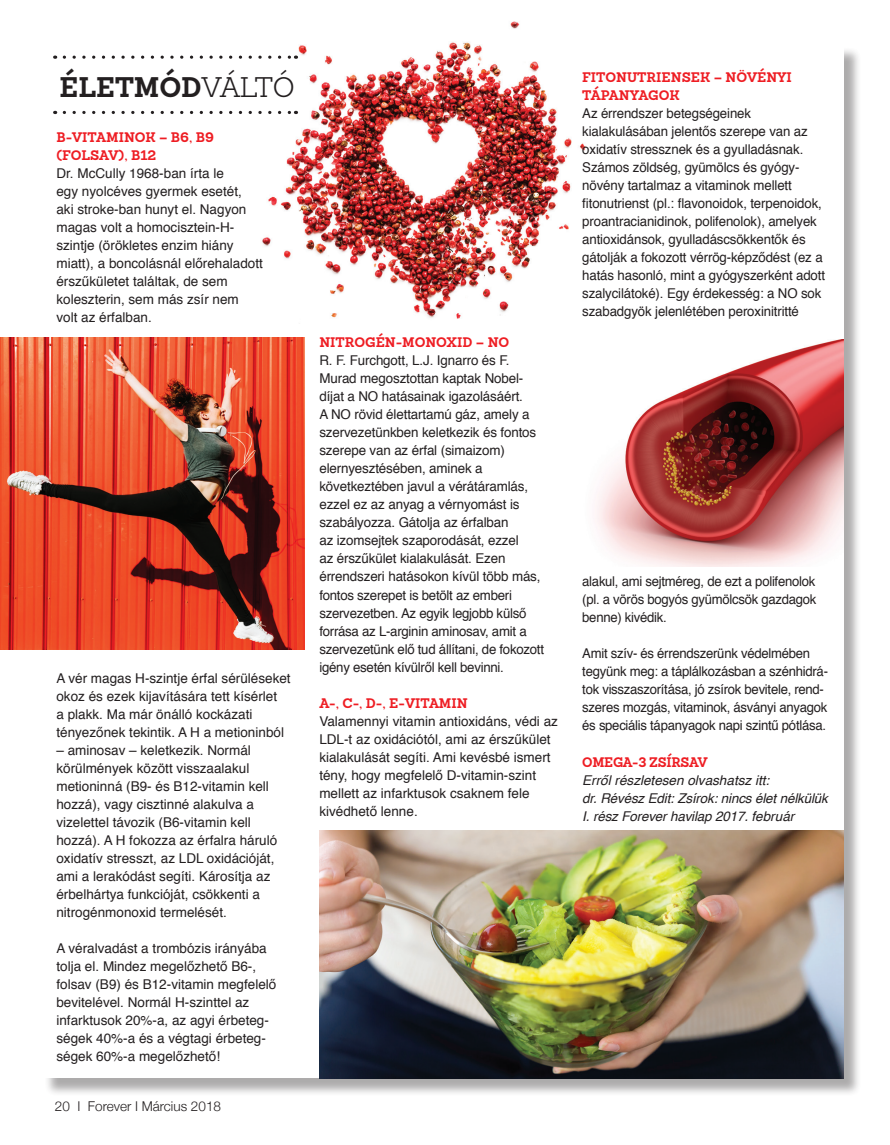
<style>
.page{position:relative;width:890px;height:1145px;background:#fff}
.page>*{position:absolute;margin:0;border:0;box-sizing:border-box;transform-origin:0 0}
.t1{font:700 27.6px "Sanchez Slab";color:#231f20}
.t2{font:13.5px/18px "Helvetica";letter-spacing:-.01em;color:#231f20}
.t3{font:italic 13.5px/18px "Helvetica";letter-spacing:-.01em;color:#231f20}
.t4{font:300 13.5px "Helvetica Neue";color:#231f20}
.s1{font-weight:300}
.s2{font-family:"Sanchez Slab";font-weight:700;color:#ee1d23}
.s3{font-family:"Sanchez Slab";font-weight:700;font-style:normal;color:#ee1d23}
</style>
<div class="page">
<div style="left:44px;top:46px;width:817px;height:1050px;background:#231f20;opacity:.75"></div>
<div style="left:41px;top:44px;width:802px;height:1033px;background:#fff"></div>
<img style="left:0;top:337px;width:305px;height:312px">
<img style="left:319px;top:830px;width:524px;height:247px">
<img style="left:259px;top:21px;width:327px;height:298px">
<img style="left:597px;top:339px;width:246px;height:227px">
<svg style="left:64px;top:56px;width:232px;height:3px"></svg>
<svg style="left:64px;top:111px;width:232px;height:3px"></svg>
<p class="t1" style="left:59px;top:68px;width:237px">ÉLETMÓD<span class="s1">VÁLTÓ</span></p>
<p class="t2" style="left:56px;top:129px;width:208px"><span class="s2">B-VITAMINOK – B6, B9 (FOLSAV), B12<br></span>Dr. McCully 1968-ban írta le<br>egy nyolcéves gyermek esetét,<br>aki stroke-ban hunyt el. Nagyon magas volt a homocisztein-H&shy;szintje (örökletes enzim hiány miatt), a boncolásnál előrehaladott érszűkületet találtak, de sem koleszterin, sem más zsír nem volt az érfalban.</p>
<p class="t2" style="left:56px;top:669px;width:236px">A vér magas H-szintje érfal sérüléseket okoz és ezek kijavítására tett kísérlet<br>a plakk. Ma már önálló kockázati tényezőnek tekintik. A H a metioninból</p>
<p class="t2" style="left:56px;top:741px;width:222px">– aminosav – keletkezik. Normál körülmények között visszaalakul metioninná (B9- és B12-vitamin kell hozzá), vagy cisztinné alakulva a vizelettel távozik (B6-vitamin kell hozzá). A H fokozza az érfalra háruló oxidatív stresszt, az LDL oxidációját, ami a lerakódást segíti. Károsítja az érbelhártya funkcióját, csökkenti a nitrogénmonoxid termelését.</p>
<p class="t2" style="left:56px;top:939px;width:221px">A véralvadást a trombózis irányába tolja el. Mindez megelőzhető B6-, folsav (B9) és B12-vitamin megfelelő bevitelével. Normál H-szinttel az infarktusok 20%-a, az agyi érbeteg&shy;ségek 40%-a és a végtagi érbeteg&shy;ségek 60%-a megelőzhető!</p>
<p class="t4" style="left:55px;top:1094px;width:167px">20 I Forever I Március 2018</p>
<p class="t2" style="left:319px;top:334px;width:226px"><span class="s2">NITROGÉN-MONOXID – NO<br></span>R. F. Furchgott, L.J. Ignarro és F.<br>Murad megosztottan kaptak Nobel&shy;díjat a NO hatásainak igazolásáért.<br>A NO rövid élettartamú gáz, amely a szervezetünkben keletkezik és fontos szerepe van az érfal (simaizom) elernyesztésében, aminek a következtében javul a vérátáramlás, ezzel ez az anyag a vérnyomást is szabályozza. Gátolja az érfalban<br>az izomsejtek szaporodását, ezzel<br>az érszűkület kialakulását. Ezen érrendszeri hatásokon kívül több más, fontos szerepet is betölt az emberi szervezetben. Az egyik legjobb külső forrása az L-arginin aminosav, amit a szervezetünk elő tud állítani, de fokozott igény esetén kívülről kell bevinni.</p>
<p class="t2" style="left:319px;top:694px;width:240px"><span class="s2">A-, C-, D-, E-VITAMIN<br></span>Valamennyi vitamin antioxidáns, védi az LDL-t az oxidációtól, ami az érszűkület kialakulását segíti. Ami kevésbé ismert tény, hogy megfelelő D-vitamin-szint mellett az infarktusok csaknem fele kivédhető lenne.</p>
<p class="t2" style="left:582px;top:69px;width:244px"><span class="s2">FITONUTRIENSEK – NÖVÉNYI TÁPANYAGOK<br></span>Az érrendszer betegségeinek kialakulásában jelentős szerepe van az oxidatív stressznek és a gyulladásnak.<br>Számos zöldség, gyümölcs és gyógy&shy;növény tartalmaz a vitaminok mellett fitonutrienst (pl.: flavonoidok, terpenoidok, proantracianidinok, polifenolok), amelyek antioxidánsok, gyulladáscsökkentők és gátolják a fokozott vérrög-képződést (ez a hatás hasonló, mint a gyógyszerként adott szalycilátoké). Egy érdekesség: a NO sok szabadgyök jelenlétében peroxinitritté</p>
<p class="t2" style="left:582px;top:573px;width:235px;text-align:justify">alakul, ami sejtméreg, de ezt a polifenolok (pl. a vörös bogyós gyümölcsök gazdagok benne) kivédik.</p>
<p class="t2" style="left:582px;top:645px;width:247px">Amit szív- és érrendszerünk védelmében tegyünk meg: a táplálkozásban a szénhidrá&shy;tok visszaszorítása, jó zsírok bevitele, rend&shy;szeres mozgás, vitaminok, ásványi anyagok és speciális tápanyagok napi szintű pótlása.</p>
<p class="t3" style="left:582px;top:753px;width:247px"><span class="s3">OMEGA-3 ZSÍRSAV<br></span>Erről részletesen olvashatsz itt:<br>dr. Révész Edit: Zsírok: nincs élet nélkülük I. rész Forever havilap 2017. február</p>
</div>
